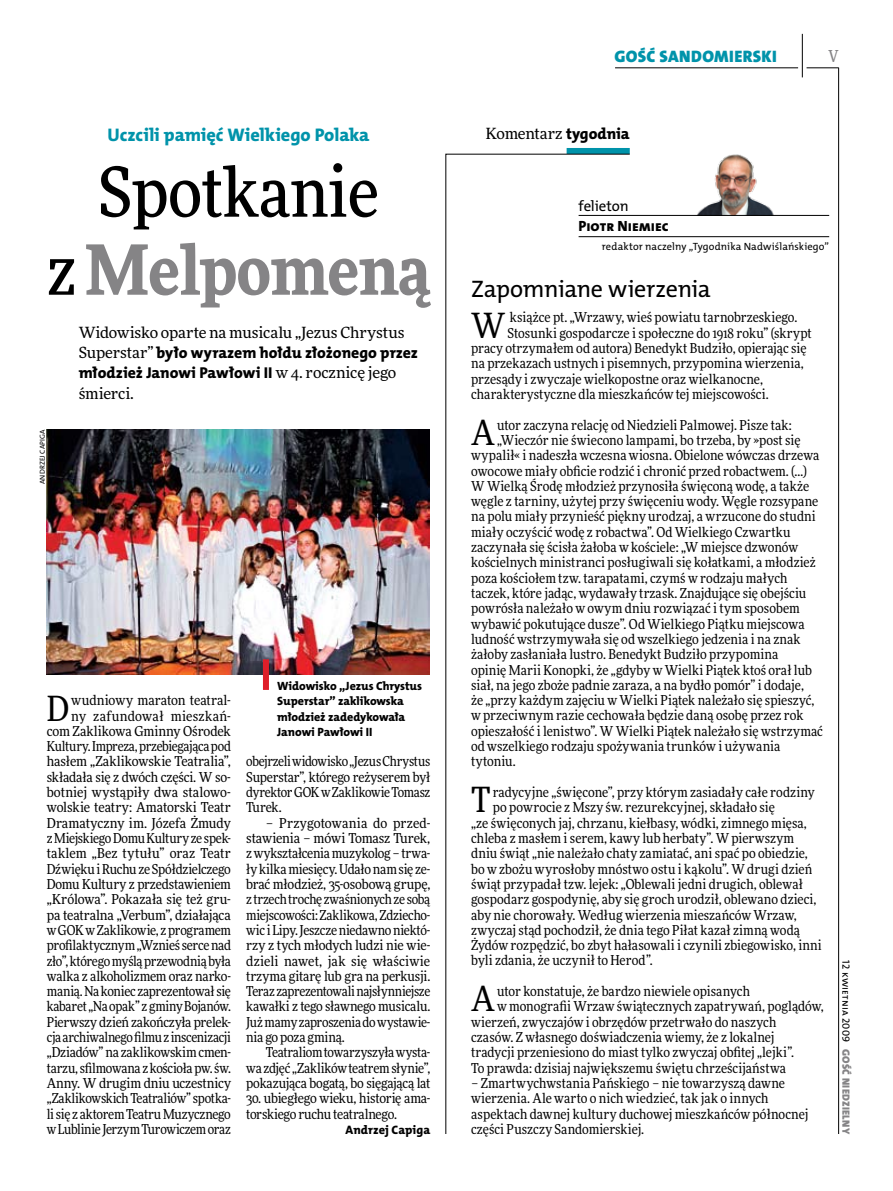
<style>
.page{position:relative;width:893px;height:1191px;background:#fff}
.page>*{position:absolute;margin:0;border:0;box-sizing:border-box;transform-origin:0 0}
.t1{font:500 69px/78px "Freeday Narrow";letter-spacing:-.005em;color:#000;text-align:center}
.t2{font:34.8px "Freeday Narrow News";color:#000}
.t3{font:24px "The Mix HP5 Plain";letter-spacing:-.025em;color:#000}
.t4{font:18.3px "The Mix HP8 Ex Bld";letter-spacing:.01em;color:#0093aa}
.t5{font:16.65px "The Mix HP9 Blk";letter-spacing:.02em;color:#0093aa}
.t6{font:500 16.5px "Freeday Narrow";color:#858486;scale:.9 1}
.t7{font:15.75px/20.4px "The Mix HP8 Ex Bld";color:#000}
.t8{font:15.45px "Freeday News";letter-spacing:-.01em;color:#000}
.t9{font:14.85px "The Mix HP8 Ex Bld";letter-spacing:-.005em;color:#000}
.t10{font:14.85px "The Mix HP5 Plain";color:#000}
.t11{font:13.65px/15.3px "Freeday Narrow News";color:#000;text-align:justify}
.t12{font:12.3px "The Mix HP8 Ex Bld";color:#000}
.t13{font:12px/15.3px "The Mix HP8 Ex Bld";letter-spacing:-.005em;color:#000}
.t14{font:10.5px "The Mix HP5 Plain";letter-spacing:.015em;color:#000}
.t15{font:10.5px "The Mix HP9 Blk";letter-spacing:.025em;color:#858486}
.t16{font:7.2px "The Mix HP5 Plain";letter-spacing:.09em;color:#000}
.s1{font-weight:900;color:#858486}
.s2{font-family:"Freeday News";font-size:15.45px}
.s3{font-family:"The Mix HP8 Ex Bld";font-size:15.75px}
</style>
<div class="page">
<hr style="left:806px;top:68px;width:33px;height:1px;background:#000">
<hr style="left:615px;top:68px;width:183px;height:1px;background:#000">
<hr style="left:838px;top:68px;width:1px;height:1066px;background:#000">
<hr style="left:802px;top:34px;width:1px;height:43px;background:#000">
<div style="left:567px;top:148px;width:63px;height:6px;background:#0093aa"></div>
<svg style="left:445px;top:154px;width:185px;height:980px"></svg>
<img style="left:695px;top:154px;width:81px;height:61px">
<hr style="left:579px;top:215px;width:250px;height:1px;background:#000">
<hr style="left:579px;top:236px;width:250px;height:1px;background:#000">
<img style="left:47px;top:429px;width:383px;height:245px">
<div style="left:263px;top:659px;width:6px;height:31px;background:#df1f2a"></div>
<h3 class="t4" style="left:108px;top:123px;width:263px">Uczcili pamięć Wielkiego Polaka</h3>
<h1 class="t1" style="left:47px;top:152px;width:385px">Spotkanie z<span class="s1">Melpomeną</span></h1>
<p class="t8" style="left:79px;top:322px;width:327px">Widowisko oparte na musicalu „Jezus Chrystus</p>
<p class="t7" style="left:79px;top:343px;width:341px"><span class="s2">Superstar”</span> było wyrazem hołdu złożonego przez młodzież Janowi Pawłowi II <span class="s2">w 4. rocznicę jego</span></p>
<p class="t8" style="left:79px;top:384px;width:57px">śmierci.</p>
<p class="t16" style="left:38px;top:484px;width:56px;rotate:-90deg">Andrzej Capiga</p>
<p class="t11" style="left:47px;top:692px;width:186px;text-align:right">wudniowy maraton teatral-<br>ny zafundował mieszkań&shy;com Zaklikowa Gminny Ośrodek Kultury. Impreza, przebiegająca pod hasłem „Zaklikowskie Teatralia”, składała się z dwóch części. W so&shy;botniej wystąpiły dwa stalowo&shy;wolskie teatry: Amatorski Teatr Dramatyczny im. Józefa Żmudy zMiejskiego Domu Kultury ze spek&shy;taklem „Bez tytułu” oraz Teatr Dźwięku iRuchu ze Spółdzielczego Domu Kultury z przedstawieniem „Królowa”. Pokazała się też gru&shy;pa teatralna „Verbum”, działająca wGOK wZaklikowie, zprogramem profilaktycznym „Wznieś serce nad zło”, którego myślą przewodnią była walka z alkoholizmem oraz narko&shy;manią. Nakoniec zaprezentowałsię kabaret „Naopak” zgminy Bojanów.<br>Pierwszy dzień zakończyła prelek&shy;cja archiwalnego filmu zinscenizacji „Dziadów” na zaklikowskim cmen&shy;tarzu, sfilmowana zkościoła pw. św.<br>Anny. W drugim dniu uczestnicy „Zaklikowskich Teatraliów” spotka&shy;lisię z aktorem Teatru Muzycznego wLublinie Jerzym Turowiczem oraz</p>
<h2 class="t2" style="left:47px;top:686px;width:24px">D</h2>
<p class="t13" style="left:277px;top:678px;width:146px">Widowisko „Jezus Chrystus<br>Superstar” zaklikowska młodzież zadedykowała<br>Janowi Pawłowi II</p>
<p class="t11" style="left:246px;top:754px;width:186px">obejrzeli widowisko „Jezus Chrystus Superstar”, którego reżyserem był dyrektor GOK wZaklikowie Tomasz Turek.</p>
<p class="t11" style="left:246px;top:815px;width:186px;text-indent:20px">– Przygotowania do przed&shy;stawienia – mówi Tomasz Turek, zwykształcenia muzykolog – trwa&shy;ły kilka miesięcy. Udało namsię ze&shy;brać młodzież, 35-osobową grupę, z trzech trochę zwaśnionych ze sobą miejscowości: Zaklikowa, Zdziecho&shy;wic iLipy. Jeszcze niedawno niektó&shy;rzy z tych młodych ludzi nie wie&shy;dzieli nawet, jak się właściwie trzyma gitarę lub gra na perkusji.<br>Teraz zaprezentowali najsłynniejsze kawałki z tego sławnego musicalu.<br>Jużmamy zaproszenia dowystawie&shy;nia go poza gminą.</p>
<p class="t11" style="left:246px;top:1044px;width:186px;text-indent:20px">Teatraliom towarzyszyła wysta&shy;wa zdjęć „Zaklików teatrem słynie”, pokazująca bogatą, bo sięgającą lat</p>
<p class="t11" style="left:246px;top:1090px;width:186px">30. ubiegłego wieku, historię ama&shy;torskiego ruchu teatralnego.</p>
<p class="t12" style="left:346px;top:1122px;width:86px">Andrzej Capiga</p>
<p class="t5" style="left:615px;top:46px;width:164px">GOŚĆ SANDOMIERSKI</p>
<p class="t6" style="left:828px;top:46px;width:13px">V</p>
<p class="t8" style="left:486px;top:123px;width:145px">Komentarz <span class="s3">tygodnia</span></p>
<p class="t10" style="left:579px;top:196px;width:52px">felieton</p>
<p class="t9" style="left:579px;top:216px;width:92px">Piotr Niemiec</p>
<p class="t14" style="left:602px;top:239px;width:229px">redaktor naczelny „Tygodnika N adwiślańskiego”</p>
<h3 class="t3" style="left:471px;top:273px;width:241px">Zapomniane wierzenia</h3>
<h2 class="t2" style="left:471px;top:304px;width:36px">W</h2>
<p class="t11" style="left:510px;top:310px;width:289px">książce pt. „Wrzawy, wieś powiatu tarnobrzeskiego.</p>
<p class="t11" style="left:507px;top:325px;width:306px">Stosunki gospodarcze i społeczne do 1918 roku” (skrypt</p>
<p class="t11" style="left:471px;top:340px;width:337px">pracy otrzymałem od autora) Benedykt Budziło, opierając się</p>
<p class="t11" style="left:471px;top:356px;width:334px">na przekazach ustnych i pisemnych, przypomina wierzenia,</p>
<p class="t11" style="left:471px;top:371px;width:293px">przesądy i zwyczaje wielkopostne oraz wielkanocne,</p>
<p class="t11" style="left:471px;top:386px;width:299px">charakterystyczne dla mieszkańców tej miejscowości.</p>
<h2 class="t2" style="left:471px;top:411px;width:25px">A</h2>
<p class="t11" style="left:497px;top:417px;width:296px">utor zaczyna relację od Niedzieli Palmowej. Pisze tak:</p>
<p class="t11" style="left:497px;top:432px;width:305px">„Wieczór nie świecono lampami, bo trzeba, by »post się</p>
<p class="t11" style="left:471px;top:447px;width:350px">wypalił« i nadeszła wczesna wiosna. Obielone wówczas drzewa</p>
<p class="t11" style="left:471px;top:463px;width:337px">owocowe miały obficie rodzić i chronić przed robactwem. (…)</p>
<p class="t11" style="left:471px;top:478px;width:340px">W Wielką Środę młodzież przynosiła święconą wodę, a także</p>
<p class="t11" style="left:471px;top:493px;width:349px">węgle z tarniny, użytej przy święceniu wody. Węgle rozsypane</p>
<p class="t11" style="left:471px;top:509px;width:346px">na polu miały przynieść piękny urodzaj, a wrzucone do studni</p>
<p class="t11" style="left:471px;top:524px;width:321px">miały oczyścić wodę z robactwa”. Od Wielkiego Czwartku</p>
<p class="t11" style="left:471px;top:539px;width:329px">zaczynała się ścisła żałoba w kościele: „W miejsce dzwonów</p>
<p class="t11" style="left:471px;top:554px;width:346px">kościelnych ministranci posługiwali się kołatkami, a młodzież</p>
<p class="t11" style="left:471px;top:570px;width:318px">poza kościołem tzw. tarapatami, czymś w rodzaju małych</p>
<p class="t11" style="left:471px;top:585px;width:337px">taczek, które jadąc, wydawały trzask. Znajdujące się obejściu</p>
<p class="t11" style="left:471px;top:600px;width:330px">powrósła należało w owym dniu rozwiązać i tym sposobem</p>
<p class="t11" style="left:471px;top:616px;width:335px">wybawić pokutujące dusze”. Od Wielkiego Piątku miejscowa</p>
<p class="t11" style="left:471px;top:631px;width:331px">ludność wstrzymywała się od wszelkiego jedzenia i na znak</p>
<p class="t11" style="left:471px;top:646px;width:309px">żałoby zasłaniała lustro. Benedykt Budziło przypomina</p>
<p class="t11" style="left:471px;top:662px;width:342px">opinię Marii Konopki, że „gdyby w Wielki Piątek ktoś orał lub</p>
<p class="t11" style="left:471px;top:677px;width:334px">siał, na jego zboże padnie zaraza, a na bydło pomór” i dodaje,</p>
<p class="t11" style="left:471px;top:692px;width:345px">że „przy każdym zajęciu w Wielki Piątek należało się spieszyć,</p>
<p class="t11" style="left:471px;top:708px;width:334px">w przeciwnym razie cechowała będzie daną osobę przez rok</p>
<p class="t11" style="left:471px;top:723px;width:353px">opieszałość i lenistwo”. W Wielki Piątek należało się wstrzymać</p>
<p class="t11" style="left:471px;top:738px;width:311px">od wszelkiego rodzaju spożywania trunków i używania</p>
<p class="t11" style="left:471px;top:753px;width:46px">tytoniu.</p>
<h2 class="t2" style="left:471px;top:778px;width:21px">T</h2>
<p class="t11" style="left:493px;top:784px;width:323px">radycyjne „święcone”, przy którym zasiadały całe rodziny</p>
<p class="t11" style="left:493px;top:799px;width:284px">po powrocie z Mszy św. rezurekcyjnej, składało się</p>
<p class="t11" style="left:471px;top:815px;width:337px">„ze święconych jaj, chrzanu, kiełbasy, wódki, zimnego mięsa,</p>
<p class="t11" style="left:471px;top:830px;width:325px">chleba z masłem i serem, kawy lub herbaty”. W pierwszym</p>
<p class="t11" style="left:471px;top:845px;width:338px">dniu świąt „nie należało chaty zamiatać, ani spać po obiedzie,</p>
<p class="t11" style="left:471px;top:861px;width:342px">bo w zbożu wyrosłoby mnóstwo ostu i kąkolu”. W drugi dzień</p>
<p class="t11" style="left:471px;top:876px;width:333px">świąt przypadał tzw. lejek: „Oblewali jedni drugich, oblewał</p>
<p class="t11" style="left:471px;top:891px;width:347px">gospodarz gospodynię, aby się groch urodził, oblewano dzieci,</p>
<p class="t11" style="left:471px;top:907px;width:327px">aby nie chorowały. Według wierzenia mieszańców Wrzaw,</p>
<p class="t11" style="left:471px;top:922px;width:330px">zwyczaj stąd pochodził, że dnia tego Piłat kazał zimną wodą</p>
<p class="t11" style="left:471px;top:937px;width:352px">Żydów rozpędzić, bo zbyt hałasowali i czynili zbiegowisko, inni</p>
<p class="t11" style="left:471px;top:952px;width:183px">byli zdania, że uczynił to Herod”.</p>
<h2 class="t2" style="left:471px;top:977px;width:25px">A</h2>
<p class="t11" style="left:497px;top:983px;width:254px">utor konstatuje, że bardzo niewiele opisanych</p>
<p class="t11" style="left:497px;top:998px;width:328px">w monografii Wrzaw świątecznych zapatrywań, poglądów,</p>
<p class="t11" style="left:471px;top:1014px;width:307px">wierzeń, zwyczajów i obrzędów przetrwało do naszych</p>
<p class="t11" style="left:471px;top:1029px;width:305px">czasów. Z własnego doświadczenia wiemy, że z lokalnej</p>
<p class="t11" style="left:471px;top:1044px;width:324px">tradycji przeniesiono do miast tylko zwyczaj obfitej „lejki”.</p>
<p class="t11" style="left:471px;top:1060px;width:316px">To prawda: dzisiaj największemu świętu chrześcijaństwa</p>
<p class="t11" style="left:471px;top:1075px;width:339px;text-align:left">– Zmartwychwstania Pańskiego – nie towarzyszą dawne wierzenia. Ale warto o nich wiedzieć, tak jak o innych aspektach dawnej kultury duchowej mieszkańców północnej części Puszczy Sandomierskiej.</p>
<p class="t14" style="left:853px;top:960px;width:83px;rotate:90deg">12 kwietnia 2009</p>
<p class="t15" style="left:853px;top:1049px;width:86px;rotate:90deg">GOŚĆ NIEDZIELNY</p>
</div>
